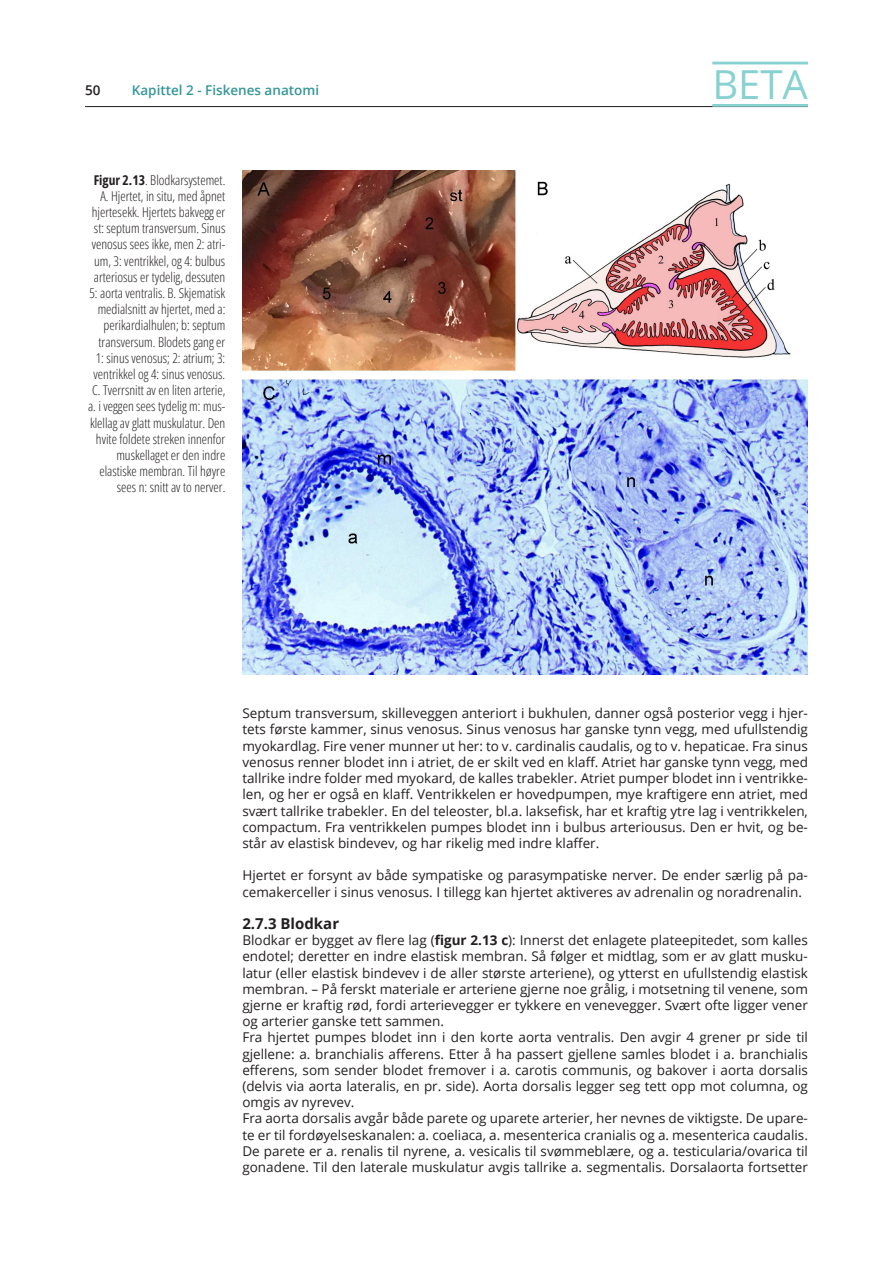
<style>
.page{position:relative;width:893px;height:1263px;background:#fff}
.page>*{position:absolute;margin:0;border:0;box-sizing:border-box;transform-origin:0 0}
.t1{font:40.05px "Open Sans";color:#88d1d1}
.t2{font:700 15px "Open Sans";color:#231f20}
.t3{font:13.5px/16.2px "Open Sans";color:#231f20}
.t4{font:300 13.5px/16.2px "Open Sans Condensed";color:#231f20;text-align:right}
.t5{font:600 13.5px "Open Sans";color:#359697}
.t6{font:600 13.5px "Open Sans";color:#231f20}
.s1{font-weight:700}
</style>
<div class="page">
<hr style="left:85px;top:106px;width:723px;height:1px;background:#231f20">
<hr style="left:712px;top:62px;width:96px;height:2px;background:#88d1d1">
<hr style="left:712px;top:104px;width:96px;height:3px;background:#88d1d1">
<img style="left:242px;top:170px;width:566px;height:504px">
<p class="t6" style="left:85px;top:81px;width:17px">50</p>
<p class="t5" style="left:132px;top:81px;width:189px">Kapittel 2 - Fiskenes anatomi</p>
<p class="t4" style="left:88px;top:171px;width:139px"><span class="s1">Figur 2.13</span>. Blodkarsystemet.<br>A. Hjertet, in situ, med åpnet hjertesekk. Hjertets bakvegg er st: septum transversum. Sinus venosus sees ikke, men 2: atri&shy;um, 3: ventrikkel, og 4: bulbus arteriosus er tydelig, dessuten<br>5: aorta ventralis. B. Skjematisk medialsnitt av hjertet, med a: perikardialhulen; b: septum transversum. Blodets gang er<br>1: sinus venosus; 2: atrium; 3: ventrikkel og 4: sinus venosus.<br>C. Tverrsnitt av en liten arterie, a. i veggen sees tydelig m: mus&shy;klellag av glatt muskulatur. Den hvite foldete streken innenfor muskellaget er den indre elastiske membran. Til høyre sees n: snitt av to nerver.</p>
<h1 class="t1" style="left:712px;top:57px;width:97px">BETA</h1>
<p class="t3" style="left:242px;top:705px;width:567px;text-align:justify">Septum transversum, skilleveggen anteriort i bukhulen, danner også posterior vegg i hjer&shy;tets første kammer, sinus venosus. Sinus venosus har ganske tynn vegg, med ufullstendig myokardlag. Fire vener munner ut her: to v. cardinalis caudalis, og to v. hepaticae. Fra sinus venosus renner blodet inn i atriet, de er skilt ved en klaff. Atriet har ganske tynn vegg, med tallrike indre folder med myokard, de kalles trabekler. Atriet pumper blodet inn i ventrikke&shy;len, og her er også en klaff. Ventrikkelen er hovedpumpen, mye kraftigere enn atriet, med svært tallrike trabekler. En del teleoster, bl.a. laksefisk, har et kraftig ytre lag i ventrikkelen, compactum. Fra ventrikkelen pumpes blodet inn i bulbus arteriousus. Den er hvit, og be&shy;står av elastisk bindevev, og har rikelig med indre klaffer.</p>
<p class="t3" style="left:242px;top:867px;width:567px">Hjertet er forsynt av både sympatiske og parasympatiske nerver. De ender særlig på pa&shy;cemakerceller i sinus venosus. I tillegg kan hjertet aktiveres av adrenalin og noradrenalin.</p>
<p class="t2" style="left:242px;top:913px;width:98px">2.7.3 Blodkar</p>
<p class="t3" style="left:242px;top:932px;width:567px">Blodkar er bygget av flere lag (<span class="s1">figur 2.13 c</span>): Innerst det enlagete plateepitedet, som kalles endotel; deretter en indre elastisk membran. Så følger et midtlag, som er av glatt musku&shy;latur (eller elastisk bindevev i de aller største arteriene), og ytterst en ufullstendig elastisk membran. – På ferskt materiale er arteriene gjerne noe grålig, i motsetning til venene, som gjerne er kraftig rød, fordi arterievegger er tykkere en venevegger. Svært ofte ligger vener og arterier ganske tett sammen.<br>Fra hjertet pumpes blodet inn i den korte aorta ventralis. Den avgir 4 grener pr side til gjellene: a. branchialis afferens. Etter å ha passert gjellene samles blodet i a. branchialis efferens, som sender blodet fremover i a. carotis communis, og bakover i aorta dorsalis (delvis via aorta lateralis, en pr. side). Aorta dorsalis legger seg tett opp mot columna, og omgis av nyrevev.<br>Fra aorta dorsalis avgår både parete og uparete arterier, her nevnes de viktigste. De upare&shy;te er til fordøyelseskanalen: a. coeliaca, a. mesenterica cranialis og a. mesenterica caudalis.<br>De parete er a. renalis til nyrene, a. vesicalis til svømmeblære, og a. testicularia/ovarica til gonadene. Til den laterale muskulatur avgis tallrike a. segmentalis. Dorsalaorta fortsetter</p>
</div>
